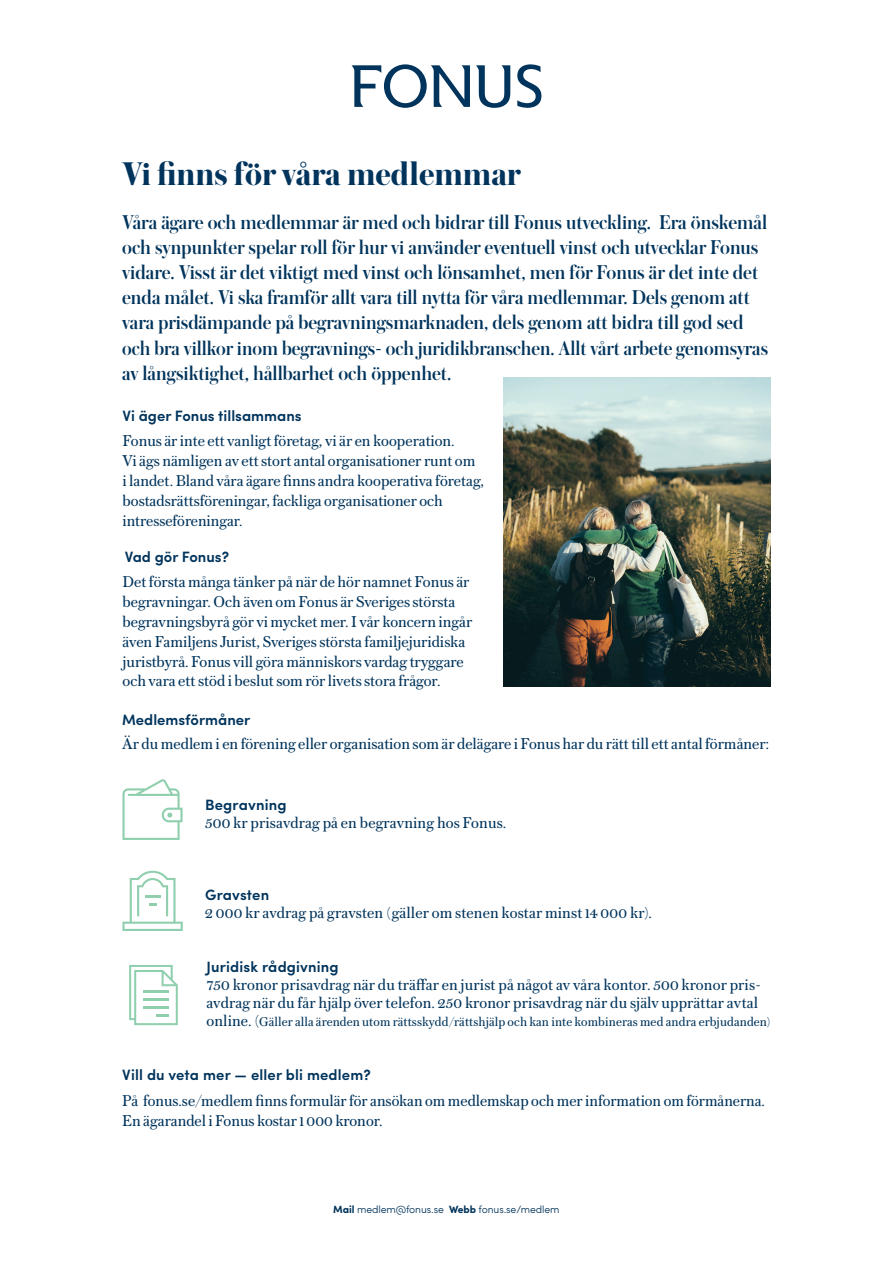
<style>
.page{position:relative;width:893px;height:1263px;background:#fff}
.page>*{position:absolute;margin:0;border:0;box-sizing:border-box;transform-origin:0 0}
.t1{font:700 34.5px "Austin";color:#00345c}
.t2{font:500 21px/25.2px "Austin";color:#00345c}
.t3{font:16.5px/19.8px "Austin Text";color:#00345c}
.t4{font:600 15px "Sofia Pro";letter-spacing:.005em;color:#00345c}
.t5{font:13.5px "Austin Text";letter-spacing:.01em;color:#00345c}
.t6{font:300 10.5px "Sofia Pro";letter-spacing:-.01em;color:#00345c}
.s1{font-size:16.5px}
.s2{font-weight:700}
</style>
<div class="page">
<svg style="left:517px;top:64px;width:24px;height:44px"></svg>
<svg style="left:476px;top:65px;width:34px;height:43px"></svg>
<svg style="left:351px;top:64px;width:119px;height:44px"></svg>
<svg style="left:129px;top:965px;width:49px;height:60px"></svg>
<svg style="left:122px;top:870px;width:61px;height:61px"></svg>
<svg style="left:122px;top:779px;width:61px;height:61px"></svg>
<img style="left:504px;top:377px;width:267px;height:309px">
<h1 class="t1" style="left:122px;top:149px;width:400px">Vi finns för våra medlemmar</h1>
<p class="t2" style="left:122px;top:209px;width:647px">Våra ägare och medlemmar är med och bidrar till Fonus utveckling. Era önskemål och synpunkter spelar roll för hur vi använder eventuell vinst och utvecklar Fonus vidare. Visst är det viktigt med vinst och lönsamhet, men för Fonus är det inte det enda målet. Vi ska framför allt vara till nytta för våra medlemmar. Dels genom att vara prisdämpande på begravningsmarknaden, dels genom att bidra till god sed och bra villkor inom begravnings- och juridikbranschen. Allt vårt arbete genomsyras av långsiktighet, hållbarhet och öppenhet.</p>
<p class="t4" style="left:122px;top:404px;width:181px">Vi äger Fonus tillsammans</p>
<p class="t3" style="left:122px;top:431px;width:363px">Fonus är inte ett vanligt företag, vi är en kooperation.<br>Vi ägs nämligen av ett stort antal organisationer runt om<br>i landet. Bland våra ägare finns andra kooperativa företag, bostadsrättsföreningar, fackliga organisationer och intresseföreningar.</p>
<p class="t4" style="left:125px;top:545px;width:106px">Vad gör Fonus?</p>
<p class="t3" style="left:122px;top:572px;width:351px">Det första många tänker på när de hör namnet Fonus är begravningar. Och även om Fonus är Sveriges största begravningsbyrå gör vi mycket mer. I vår koncern ingår även Familjens Jurist, Sveriges största familjejuridiska juristbyrå. Fonus vill göra människors vardag tryggare och vara ett stöd i beslut som rör livets stora frågor.</p>
<p class="t4" style="left:122px;top:708px;width:130px">Medlemsförmåner</p>
<p class="t3" style="left:122px;top:733px;width:649px">Är du medlem i en förening eller organisation som är delägare i Fonus har du rätt till ett antal förmåner:</p>
<p class="t4" style="left:205px;top:793px;width:83px">Begravning</p>
<p class="t3" style="left:205px;top:812px;width:303px">500 kr prisavdrag på en begravning hos Fonus.</p>
<p class="t4" style="left:205px;top:883px;width:66px">Gravsten</p>
<p class="t3" style="left:205px;top:902px;width:448px">2 000 kr avdrag på gravsten (gäller om stenen kostar minst 14 000 kr).</p>
<p class="t4" style="left:206px;top:955px;width:134px">Juridisk rådgivning</p>
<p class="t3" style="left:206px;top:975px;width:556px;line-height:18px">750 kronor prisavdrag när du träffar en jurist på något av våra kontor. 500 kronor pris&shy;avdrag när du får hjälp över telefon. 250 kronor prisavdrag när du själv upprättar avtal</p>
<p class="t5" style="left:206px;top:1012px;width:566px"><span class="s1">online. (</span>Gäller alla ärenden utom rättsskydd/rättshjälp och kan inte kombineras med andra erbjudanden)</p>
<p class="t4" style="left:122px;top:1063px;width:250px">Vill du veta mer — eller bli medlem?</p>
<p class="t3" style="left:122px;top:1090px;width:644px">På fonus.se/medlem finns formulär för ansökan om medlemskap och mer information om förmånerna.<br>En ägarandel i Fonus kostar 1 000 kronor.</p>
<p class="t6" style="left:333px;top:1201px;width:228px"><span class="s2">Mail</span> medlem@fonus.se <span class="s2">Webb</span> fonus.se/medlem</p>
</div>
